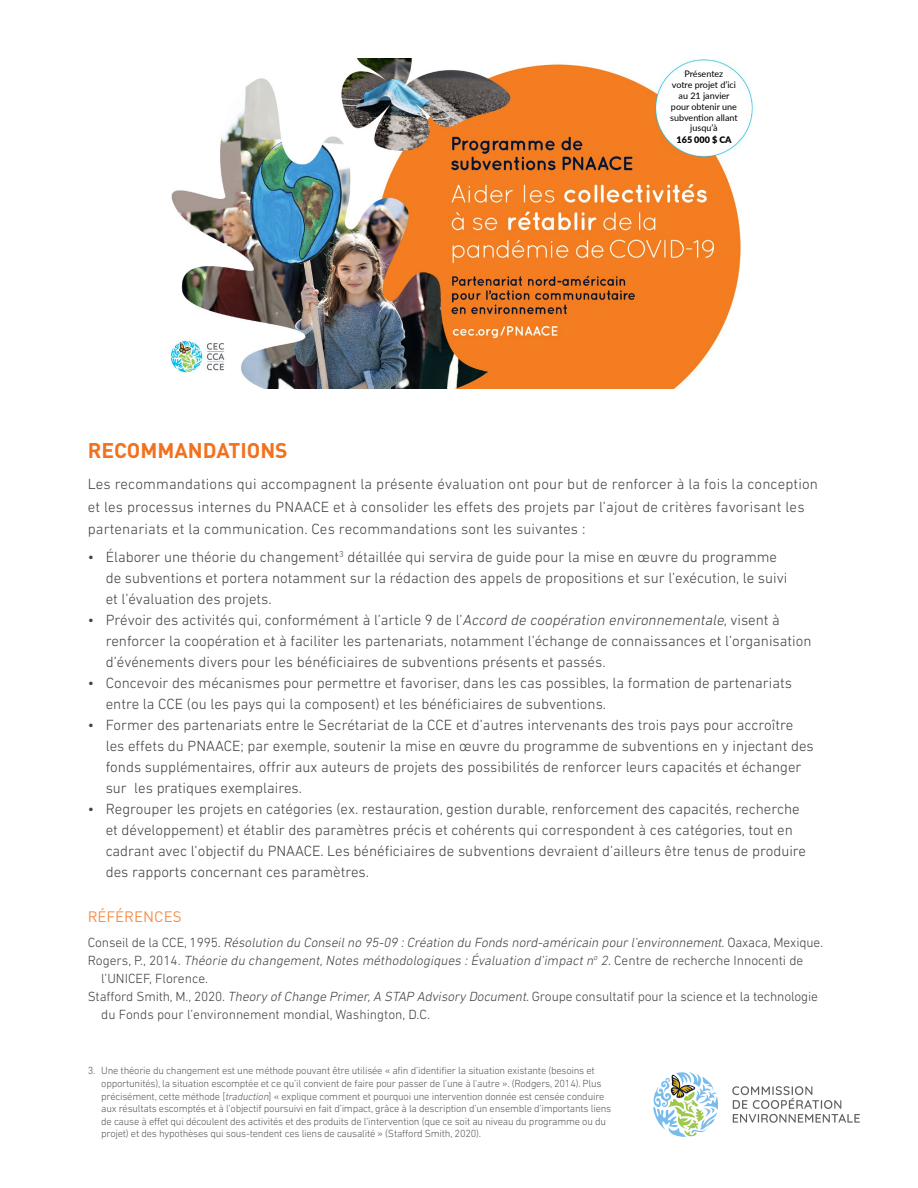
<style>
.page{position:relative;width:918px;height:1188px;background:#fff}
.page>*{position:absolute;margin:0;border:0;box-sizing:border-box;transform-origin:0 0}
.t1{font:700 21px "DIN Pro";color:#f2711d}
.t2{font:300 15px/21px "DIN Next LT Pro";color:#414042}
.t3{font:15px "DIN Pro";color:#f58e4a}
.t4{font:italic 300 13.5px "DIN Next LT Pro";color:#414042}
.t5{font:300 13.5px "DIN Next LT Pro";letter-spacing:-.01em;color:#414042}
.t6{font:300 10.5px/12.6px "DIN Next LT Pro";letter-spacing:-.02em;color:#58595b}
.t7{font:10.2px "Lato";color:#616063}
.t8{font:9px/10.8px "Lato";color:#000;text-align:center}
.t9{font:900 9px "Lato";color:#000}
.s1{font-style:italic}
.s2{font-style:normal}
</style>
<div class="page">
<svg style="left:732px;top:1086px;width:128px;height:37px"></svg>
<svg style="left:653px;top:1072px;width:65px;height:65px"></svg>
<img style="left:170px;top:58px;width:583px;height:330px">
<svg style="left:662px;top:66px;width:85px;height:85px"></svg>
<p class="t8" style="left:670px;top:68px;width:69px">Présentez<br>votre projet d’ici au 21 janvier pour obtenir une subvention allant jusqu’à</p>
<p class="t9" style="left:677px;top:133px;width:57px">165 000 $ CA</p>
<h1 class="t1" style="left:88px;top:433px;width:201px">RECOMMANDATIONS</h1>
<p class="t2" style="left:88px;top:473px;width:732px;line-height:22.5px">Les recommandations qui accompagnent la présente évaluation ont pour but de renforcer à la fois la conception et les processus internes du PNAACE et à consolider les effets des projets par l’ajout de critères favorisant les partenariats et la communication. Ces recommandations sont les suivantes :</p>
<p class="t2" style="left:106px;top:546px;width:683px;text-indent:-18px">• Élaborer une théorie du changement<sup>3</sup> détaillée qui servira de guide pour la mise en œuvre du programme de subventions et portera notamment sur la rédaction des appels de propositions et sur l’exécution, le suivi et l’évaluation des projets.</p>
<p class="t2" style="left:106px;top:609px;width:707px;text-indent:-18px">• Prévoir des activités qui, conformément à l’article 9 de l’<span class="s1">Accord de coopération environnementale</span>, visent à renforcer la coopération et à faciliter les partenariats, notamment l’échange de connaissances et l’organisation d’événements divers pour les bénéficiaires de subventions présents et passés.</p>
<p class="t2" style="left:106px;top:672px;width:688px;text-indent:-18px">• Concevoir des mécanismes pour permettre et favoriser, dans les cas possibles, la formation de partenariats entre la CCE (ou les pays qui la composent) et les bénéficiaires de subventions.</p>
<p class="t2" style="left:106px;top:714px;width:710px;text-indent:-18px">• Former des partenariats entre le Secrétariat de la CCE et d’autres intervenants des trois pays pour accroître les effets du PNAACE; par exemple, soutenir la mise en œuvre du programme de subventions en y injectant des fonds supplémentaires, offrir aux auteurs de projets des possibilités de renforcer leurs capacités et échanger sur les pratiques exemplaires.</p>
<p class="t2" style="left:106px;top:798px;width:702px;text-indent:-18px">• Regrouper les projets en catégories (ex. restauration, gestion durable, renforcement des capacités, recherche et développement) et établir des paramètres précis et cohérents qui correspondent à ces catégories, tout en cadrant avec l’objectif du PNAACE. Les bénéficiaires de subventions devraient d’ailleurs être tenus de produire des rapports concernant ces paramètres.</p>
<p class="t3" style="left:88px;top:905px;width:95px">RÉFÉRENCES</p>
<p class="t4" style="left:88px;top:934px;width:737px"><span class="s2">C o n s e i l d e l a C C E , 1 9 9 5 .</span> Résolution du Conseilno 95-09 :Création du Fonds nord-américain pourl’environnement<span class="s2">. O a x a c a , M e x i q u e .</span></p>
<p class="t4" style="left:88px;top:952px;width:717px"><span class="s2">R o g e rs , P. , 2 0 1 4 .</span> Théorie du changement,Notes méthodologiques :Évaluation d’impactn<sup>o</sup> 2<span class="s2">. C e n t re d e re c h e rc h e I n n o c e n t i d e</span></p>
<p class="t5" style="left:101px;top:970px;width:108px">l’UNICEF, Florence.</p>
<p class="t5" style="left:88px;top:988px;width:732px">Stafford Smith, M., 2020. <span class="s1">Theory ofChange Primer,A STAP Advisory Document</span>. Groupe consultatif pour la science et la technologie</p>
<p class="t5" style="left:101px;top:1006px;width:330px">du Fonds pour l’environnement mondial, Washington, D.C.</p>
<p class="t7" style="left:114px;top:932px;width:134px">a trilingual is available for use.</p>
<p class="t7" style="left:384px;top:932px;width:246px">autem quis paris. Cor aut idite con plaborum wisi quiam</p>
<p class="t7" style="left:654px;top:931px;width:246px">autem quis paris. Cor aut idite con plaborum wisi quiam</p>
<p class="t6" style="left:101px;top:1064px;width:512px;text-indent:-13px">3. Une théorie du changement est une méthode pouvant être utilisée « afin d’identifier la situation existante (besoins et opportunités), la situation escomptée et ce qu’il convient de faire pour passer de l’une à l’autre ». (Rodgers, 2014). Plus précisément, cette méthode [<span class="s1">traduction</span>] « explique comment et pourquoi une intervention donnée est censée conduire aux résultats escomptés et à l’objectif poursuivi en fait d’impact, grâce à la description d’un ensemble d’importants liens de cause à effet qui découlent des activités et des produits de l’intervention (que ce soit au niveau du programme ou du projet) et des hypothèses qui sous-tendent ces liens de causalité » (Stafford Smith, 2020).</p>
</div>
